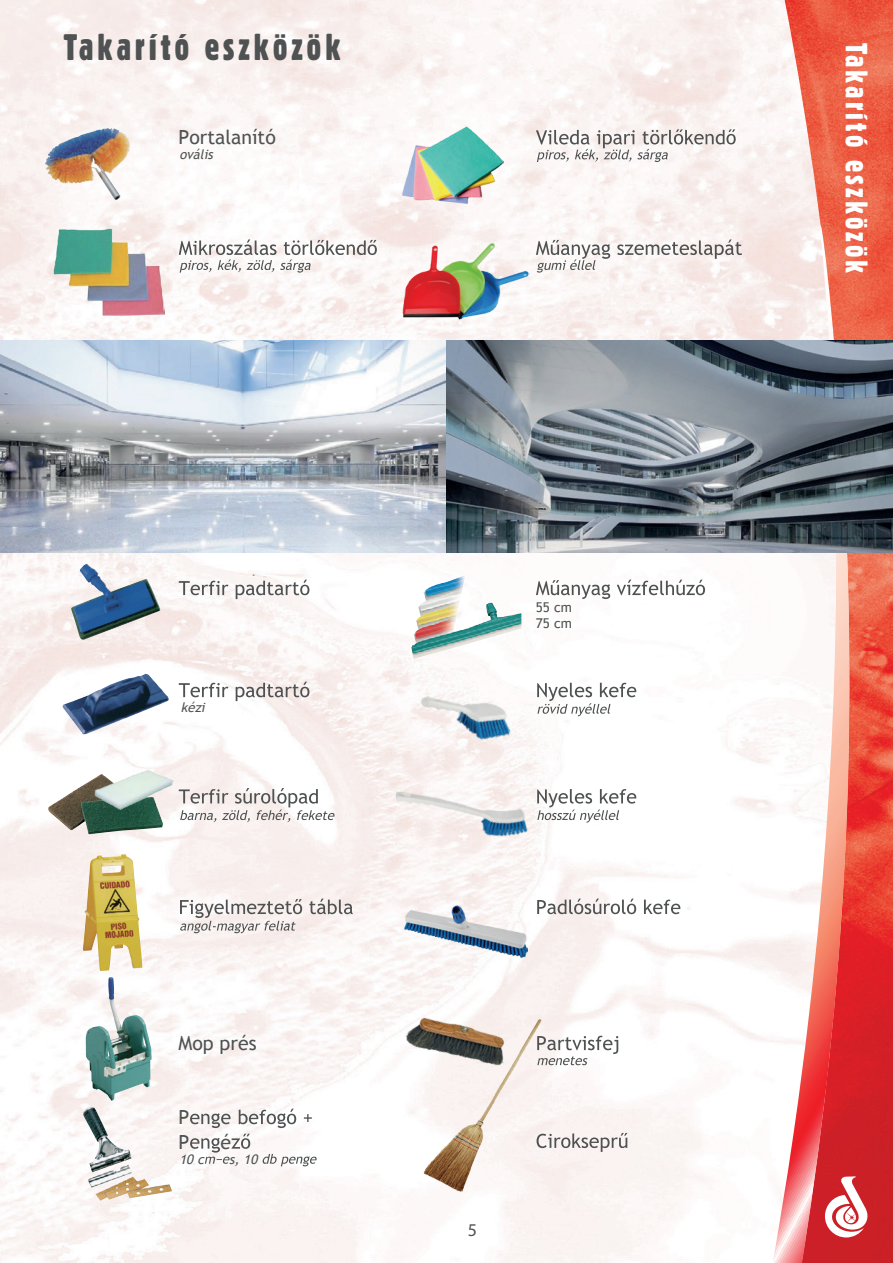
<style>
.page{position:relative;width:893px;height:1263px;background:#fff}
.page>*{position:absolute;margin:0;border:0;box-sizing:border-box;transform-origin:0 0}
.t1{font:36px "Gothic 821 Cn HU Condensed";letter-spacing:.1em;color:#4f5252}
.t2{font:30px "Gothic 821 Cn HU Condensed";letter-spacing:.1em;color:#fff}
.t3{font:19.5px/24.6px "Trebuchet MS";color:#4f5252}
.t4{font:18px "Myriad Pro";color:#4f5252}
.t5{font:13.5px/16.2px "Trebuchet MS";color:#4f5252}
.t6{font:italic 13.2px "Trebuchet MS";color:#4f5252}
</style>
<div class="page">
<img style="left:0;top:0;width:785px;height:1263px">
<img style="left:785px;top:0;width:108px;height:1263px">
<svg style="left:773px;top:225px;width:77px;height:1038px"></svg>
<svg style="left:825px;top:1176px;width:44px;height:61px"></svg>
<img style="left:0;top:340px;width:446px;height:213px">
<img style="left:446px;top:340px;width:447px;height:213px">
<img style="left:45px;top:128px;width:86px;height:73px">
<img style="left:70px;top:564px;width:91px;height:77px">
<img style="left:83px;top:854px;width:59px;height:117px">
<img style="left:85px;top:977px;width:67px;height:124px">
<img style="left:62px;top:674px;width:109px;height:62px">
<img style="left:47px;top:774px;width:116px;height:61px">
<img style="left:411px;top:575px;width:110px;height:84px">
<img style="left:82px;top:1107px;width:90px;height:94px">
<img style="left:423px;top:1018px;width:120px;height:173px">
<img style="left:402px;top:1003px;width:111px;height:78px">
<img style="left:401px;top:242px;width:128px;height:77px">
<img style="left:401px;top:125px;width:102px;height:79px">
<img style="left:388px;top:745px;width:148px;height:126px">
<img style="left:412px;top:684px;width:105px;height:64px">
<img style="left:404px;top:905px;width:124px;height:52px">
<svg style="left:179px;top:239px;width:198px;height:34px"></svg>
<svg style="left:179px;top:580px;width:130px;height:19px"></svg>
<svg style="left:536px;top:239px;width:206px;height:34px"></svg>
<svg style="left:536px;top:580px;width:169px;height:19px"></svg>
<svg style="left:537px;top:683px;width:99px;height:33px"></svg>
<svg style="left:537px;top:789px;width:99px;height:34px"></svg>
<svg style="left:537px;top:898px;width:143px;height:16px"></svg>
<svg style="left:537px;top:1036px;width:81px;height:29px"></svg>
<svg style="left:537px;top:1133px;width:90px;height:19px"></svg>
<svg style="left:536px;top:129px;width:200px;height:33px"></svg>
<svg style="left:179px;top:682px;width:130px;height:19px"></svg>
<svg style="left:179px;top:788px;width:156px;height:34px"></svg>
<svg style="left:180px;top:898px;width:173px;height:35px"></svg>
<img style="left:54px;top:228px;width:110px;height:88px">
<img style="left:95px;top:770px;width:78px;height:40px">
<svg style="left:190px;top:1113px;width:41px;height:15px"></svg>
<svg style="left:239px;top:1109px;width:73px;height:19px"></svg>
<svg style="left:190px;top:1134px;width:60px;height:30px"></svg>
<svg style="left:263px;top:1154px;width:54px;height:12px"></svg>
<h1 class="t1" style="left:64px;top:25px;width:278px">Takarító eszközök</h1>
<h2 class="t2" style="left:875px;top:43px;width:232px;rotate:90deg">Takarító eszközök</h2>
<p class="t3" style="left:179px;top:125px;width:99px">Portalanító</p>
<p class="t6" style="left:179px;top:147px;width:38px">ovális</p>
<p class="t6" style="left:181px;top:700px;width:29px">kézi</p>
<p class="t3" style="left:179px;top:1031px;width:80px">Mop prés</p>
<p class="t3" style="left:179px;top:1105px;width:12px">P<br>P</p>
<p class="t3" style="left:221px;top:1130px;width:12px">é</p>
<p class="t6" style="left:179px;top:1151px;width:30px">10 c</p>
<p class="t6" style="left:229px;top:1151px;width:33px">s, 10</p>
<p class="t5" style="left:536px;top:599px;width:38px">55 cm<br>75 cm</p>
<p class="t4" style="left:468px;top:1218px;width:11px">5</p>
</div>
